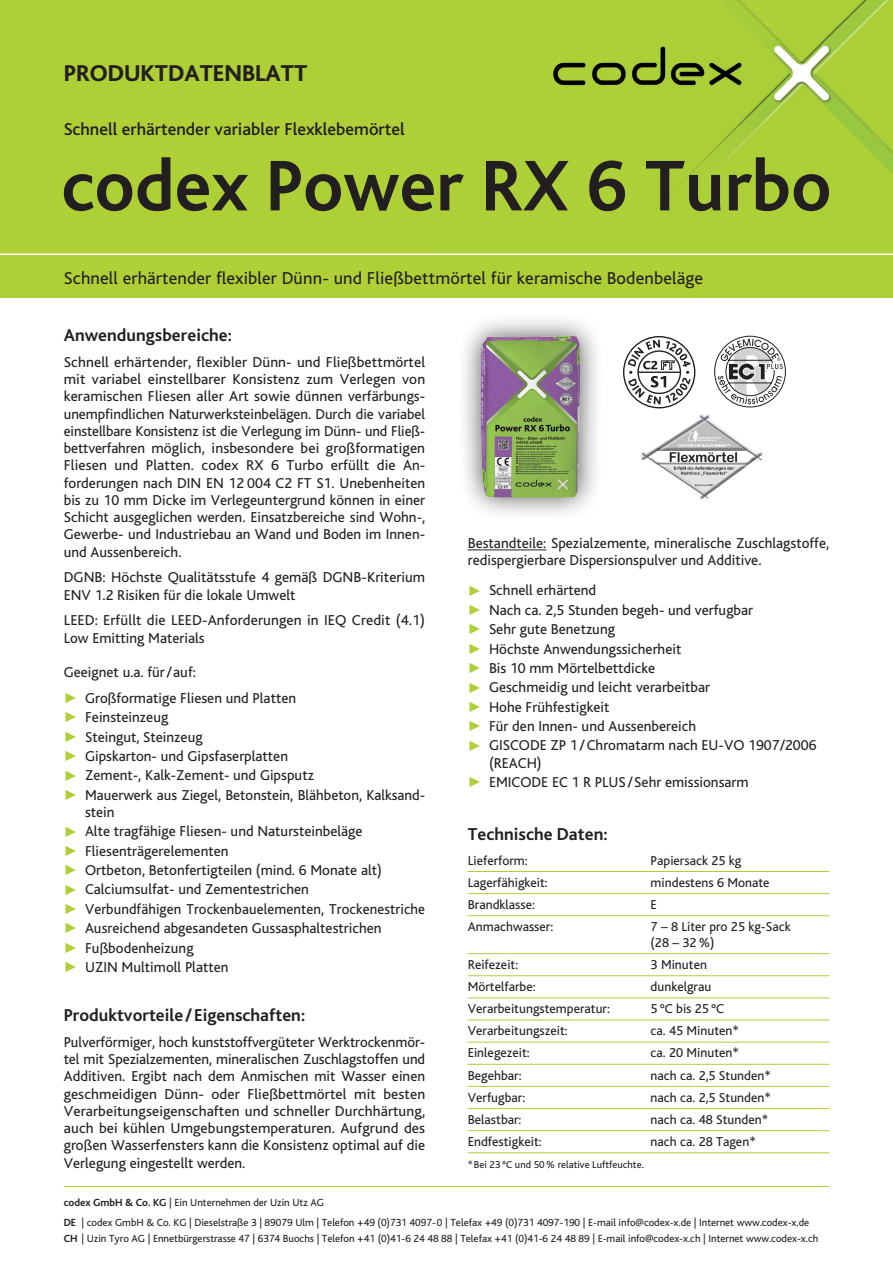
<style>
.page{position:relative;width:893px;height:1263px;background:#fff}
.page>*{position:absolute;margin:0;border:0;box-sizing:border-box;transform-origin:0 0}
.t1{font:700 75px "Bliss";color:#231f20}
.t2{font:800 24px "Bliss";color:#231f20}
.t3{font:18px "Bliss";letter-spacing:.005em;color:#231f20}
.t4{font:700 18px "Bliss";color:#231f20}
.t5{font:500 18px "Bliss";color:#231f20}
.t6{font:15px/17.2px "Bliss";color:#231f20}
.t7{font:13.5px/15.8px "Bliss";color:#231f20}
.t8{font:10.8px/20px "Bliss";letter-spacing:-.005em;color:#231f20}
.t9{font:10.5px "Bliss";color:#231f20}
.s1{color:#aed036}
.s2{font-weight:700}
</style>
<div class="page">
<div style="left:0;top:0;width:893px;height:255px;background:#aed036"></div>
<img style="left:553px;top:0;width:340px;height:177px">
<hr style="left:0;top:253px;width:893px;height:2px;background:#fff">
<hr style="left:64px;top:1186px;width:765px;height:1px;background:#aed036">
<div style="left:0;top:255px;width:893px;height:43px;background:#aed036"></div>
<hr style="left:468px;top:550px;width:78px;height:1px;background:#231f20">
<hr style="left:468px;top:871px;width:361px;height:1px;background:#aed036">
<hr style="left:468px;top:893px;width:361px;height:1px;background:#aed036">
<hr style="left:468px;top:915px;width:361px;height:1px;background:#aed036">
<hr style="left:468px;top:953px;width:361px;height:1px;background:#aed036">
<hr style="left:468px;top:975px;width:361px;height:1px;background:#aed036">
<hr style="left:468px;top:997px;width:361px;height:1px;background:#aed036">
<hr style="left:468px;top:1019px;width:361px;height:1px;background:#aed036">
<hr style="left:468px;top:1042px;width:361px;height:1px;background:#aed036">
<hr style="left:468px;top:1064px;width:361px;height:1px;background:#aed036">
<hr style="left:468px;top:1086px;width:361px;height:1px;background:#aed036">
<hr style="left:468px;top:1108px;width:361px;height:1px;background:#aed036">
<hr style="left:468px;top:1130px;width:361px;height:1px;background:#aed036">
<hr style="left:468px;top:1152px;width:361px;height:1px;background:#aed036">
<div style="left:457px;top:313px;width:147px;height:209px;background:#231f20;opacity:.75"></div>
<img style="left:481px;top:336px;width:99px;height:162px">
<svg style="left:623px;top:336px;width:73px;height:73px"></svg>
<svg style="left:714px;top:336px;width:72px;height:71px"></svg>
<img style="left:641px;top:414px;width:122px;height:85px">
<h2 class="t2" style="left:64px;top:61px;width:245px">PRODUKTDATENBLATT</h2>
<p class="t5" style="left:64px;top:119px;width:343px">Schnell erhärtender variabler Flexklebemörtel</p>
<h1 class="t1" style="left:61px;top:147px;width:772px">codex Power RX 6 Turbo</h1>
<p class="t3" style="left:64px;top:268px;width:641px">Schnell erhärtender flexibler Dünn- und Fließbettmörtel für keramische Bodenbeläge</p>
<p class="t4" style="left:64px;top:326px;width:170px">Anwendungsbereiche:</p>
<p class="t6" style="left:64px;top:354px;width:363px;text-align:justify">Schnell erhärtender, flexibler Dünn- und Fließbettmörtel mit variabel einstellbarer Konsistenz zum Verlegen von keramischen Fliesen aller Art sowie dünnen verfärbungs&shy;unempfindlichen Naturwerksteinbelägen. Durch die variabel einstellbare Konsistenz ist die Verlegung im Dünn- und Fließ&shy;bettverfahren möglich, insbesondere bei großformatigen Fliesen und Platten. codex RX 6 Turbo erfüllt die An&shy;forderungen nach DIN EN 12 004 C2 FT S1. Unebenheiten bis zu 10 mm Dicke im Verlegeuntergrund können in einer Schicht ausgeglichen werden. Einsatzbereiche sind Wohn-, Gewerbe- und Industriebau an Wand und Boden im Innen&shy;und Aussenbereich.</p>
<p class="t6" style="left:64px;top:569px;width:363px">DGNB: Höchste Qualitätsstufe 4 gemäß DGNB-Kriterium<br>ENV 1.2 Risiken für die lokale Umwelt</p>
<p class="t6" style="left:64px;top:612px;width:363px">LEED: Erfüllt die LEED-Anforderungen in IEQ Credit (4.1)<br>Low Emitting Materials</p>
<p class="t6" style="left:64px;top:664px;width:134px">Geeignet u.a. für/auf:</p>
<p class="t6" style="left:64px;top:689px;width:234px"><span class="s1">✓</span> Großformatige Fliesen und Platten</p>
<p class="t6" style="left:64px;top:709px;width:106px"><span class="s1">✓</span> Feinsteinzeug</p>
<p class="t6" style="left:64px;top:728px;width:140px"><span class="s1">✓</span> Steingut, Steinzeug</p>
<p class="t6" style="left:64px;top:748px;width:226px"><span class="s1">✓</span> Gipskarton- und Gipsfaserplatten</p>
<p class="t6" style="left:64px;top:767px;width:252px"><span class="s1">✓</span> Zement-, Kalk-Zement- und Gipsputz</p>
<p class="t6" style="left:85px;top:786px;width:342px;text-indent:-21px"><span class="s1">✓</span> Mauerwerk aus Ziegel, Betonstein, Blähbeton, Kalksand&shy;stein</p>
<p class="t6" style="left:64px;top:823px;width:300px"><span class="s1">✓</span> Alte tragfähige Fliesen- und Natursteinbeläge</p>
<p class="t6" style="left:64px;top:842px;width:166px"><span class="s1">✓</span> Fliesenträgerelementen</p>
<p class="t6" style="left:64px;top:862px;width:320px"><span class="s1">✓</span> Ortbeton, Betonfertigteilen (mind. 6 Monate alt)</p>
<p class="t6" style="left:64px;top:881px;width:247px"><span class="s1">✓</span> Calciumsulfat- und Zementestrichen</p>
<p class="t6" style="left:64px;top:900px;width:363px"><span class="s1">✓</span> Verbundfähigen Trockenbauelementen, Trockenestriche</p>
<p class="t6" style="left:64px;top:920px;width:319px"><span class="s1">✓</span> Ausreichend abgesandeten Gussasphaltestrichen</p>
<p class="t6" style="left:64px;top:939px;width:131px"><span class="s1">✓</span> Fußbodenheizung</p>
<p class="t6" style="left:64px;top:959px;width:166px"><span class="s1">✓</span> UZIN Multimoll Platten</p>
<p class="t4" style="left:64px;top:1006px;width:243px">Produktvorteile/Eigenschaften:</p>
<p class="t6" style="left:64px;top:1033px;width:363px;text-align:justify">Pulverförmiger, hoch kunststoffvergüteter Werktrockenmör&shy;tel mit Spezialzementen, mineralischen Zuschlagstoffen und Additiven. Ergibt nach dem Anmischen mit Wasser einen geschmeidigen Dünn- oder Fließbettmörtel mit besten Verarbeitungseigenschaften und schneller Durchhärtung, auch bei kühlen Umgebungstemperaturen. Aufgrund des großen Wasserfensters kann die Konsistenz optimal auf die Verlegung eingestellt werden.</p>
<p class="t6" style="left:468px;top:535px;width:363px">Bestandteile: Spezialzemente, mineralische Zuschlagstoffe, redispergierbare Dispersionspulver und Additive.</p>
<p class="t6" style="left:468px;top:582px;width:130px"><span class="s1">✓</span> Schnell erhärtend</p>
<p class="t6" style="left:468px;top:601px;width:287px"><span class="s1">✓</span> Nach ca. 2,5 Stunden begeh- und verfugbar</p>
<p class="t6" style="left:468px;top:621px;width:149px"><span class="s1">✓</span> Sehr gute Benetzung</p>
<p class="t6" style="left:468px;top:640px;width:215px"><span class="s1">✓</span> Höchste Anwendungssicherheit</p>
<p class="t6" style="left:468px;top:660px;width:189px"><span class="s1">✓</span> Bis 10 mm Mörtelbettdicke</p>
<p class="t6" style="left:468px;top:679px;width:244px"><span class="s1">✓</span> Geschmeidig und leicht verarbeitbar</p>
<p class="t6" style="left:468px;top:698px;width:143px"><span class="s1">✓</span> Hohe Frühfestigkeit</p>
<p class="t6" style="left:468px;top:718px;width:230px"><span class="s1">✓</span> Für den Innen- und Aussenbereich</p>
<p class="t6" style="left:489px;top:737px;width:329px;text-indent:-21px"><span class="s1">✓</span> GISCODE ZP 1/Chromatarm nach EU-VO 1907/2006 (REACH)</p>
<p class="t6" style="left:468px;top:774px;width:282px"><span class="s1">✓</span> EMICODE EC 1 R Plus /Sehr emissionsarm</p>
<p class="t4" style="left:468px;top:825px;width:141px">Technische Daten:</p>
<p class="t7" style="left:468px;top:853px;width:61px">Lieferform:</p>
<p class="t7" style="left:651px;top:853px;width:92px">Papiersack 25 kg</p>
<p class="t7" style="left:468px;top:875px;width:82px">Lagerfähigkeit:</p>
<p class="t7" style="left:651px;top:875px;width:121px">mindestens 6 Monate</p>
<p class="t7" style="left:468px;top:897px;width:69px">Brandklasse:</p>
<p class="t7" style="left:651px;top:897px;width:8px">E</p>
<p class="t7" style="left:468px;top:919px;width:87px">Anmachwasser:</p>
<p class="t7" style="left:651px;top:919px;width:142px">7 – 8 Liter pro 25 kg-Sack (28 – 32 %)</p>
<p class="t7" style="left:468px;top:957px;width:52px">Reifezeit:</p>
<p class="t7" style="left:651px;top:957px;width:58px">3 Minuten</p>
<p class="t7" style="left:468px;top:979px;width:69px">Mörtelfarbe:</p>
<p class="t7" style="left:651px;top:979px;width:62px">dunkelgrau</p>
<p class="t7" style="left:468px;top:1001px;width:144px">Verarbeitungstemperatur:</p>
<p class="t7" style="left:651px;top:1001px;width:75px">5 °C bis 25 °C</p>
<p class="t7" style="left:468px;top:1023px;width:101px">Verarbeitungszeit:</p>
<p class="t7" style="left:651px;top:1023px;width:90px">ca. 45 Minuten*</p>
<p class="t7" style="left:468px;top:1045px;width:64px">Einlegezeit:</p>
<p class="t7" style="left:651px;top:1045px;width:90px">ca. 20 Minuten*</p>
<p class="t7" style="left:468px;top:1067px;width:55px">Begehbar:</p>
<p class="t7" style="left:651px;top:1067px;width:122px">nach ca. 2,5 Stunden*</p>
<p class="t7" style="left:468px;top:1090px;width:59px">Verfugbar:</p>
<p class="t7" style="left:651px;top:1090px;width:122px">nach ca. 2,5 Stunden*</p>
<p class="t7" style="left:468px;top:1112px;width:55px">Belastbar:</p>
<p class="t7" style="left:651px;top:1112px;width:119px">nach ca. 48 Stunden*</p>
<p class="t7" style="left:468px;top:1134px;width:75px">Endfestigkeit:</p>
<p class="t7" style="left:651px;top:1134px;width:107px">nach ca. 28 Tagen*</p>
<p class="t9" style="left:468px;top:1159px;width:178px">*Bei 23 °C und 50 % relative Luftfeuchte.</p>
<p class="t8" style="left:64px;top:1193px;width:747px"><span class="s2">codex GmbH &amp; Co. KG</span> | Ein Unternehmen der Uzin Utz AG<br><span class="s2">DE</span> | codex GmbH &amp; Co. KG | Dieselstraße 3 | 89079 Ulm | Telefon +49 (0)731 4097-0 | Telefax +49 (0)731 4097-190 | E-mail info@codex-x.de | Internet www.codex-x.de</p>
<p class="t8" style="left:64px;top:1228px;width:756px"><span class="s2">CH</span> | Uzin Tyro AG | Ennetbürgerstrasse 47 | 6374 Buochs | Telefon +41 (0)41-6 24 48 88 | Telefax +41 (0)41-6 24 48 89 | E-mail info@codex-x.ch | Internet www.codex-x.ch</p>
</div>
